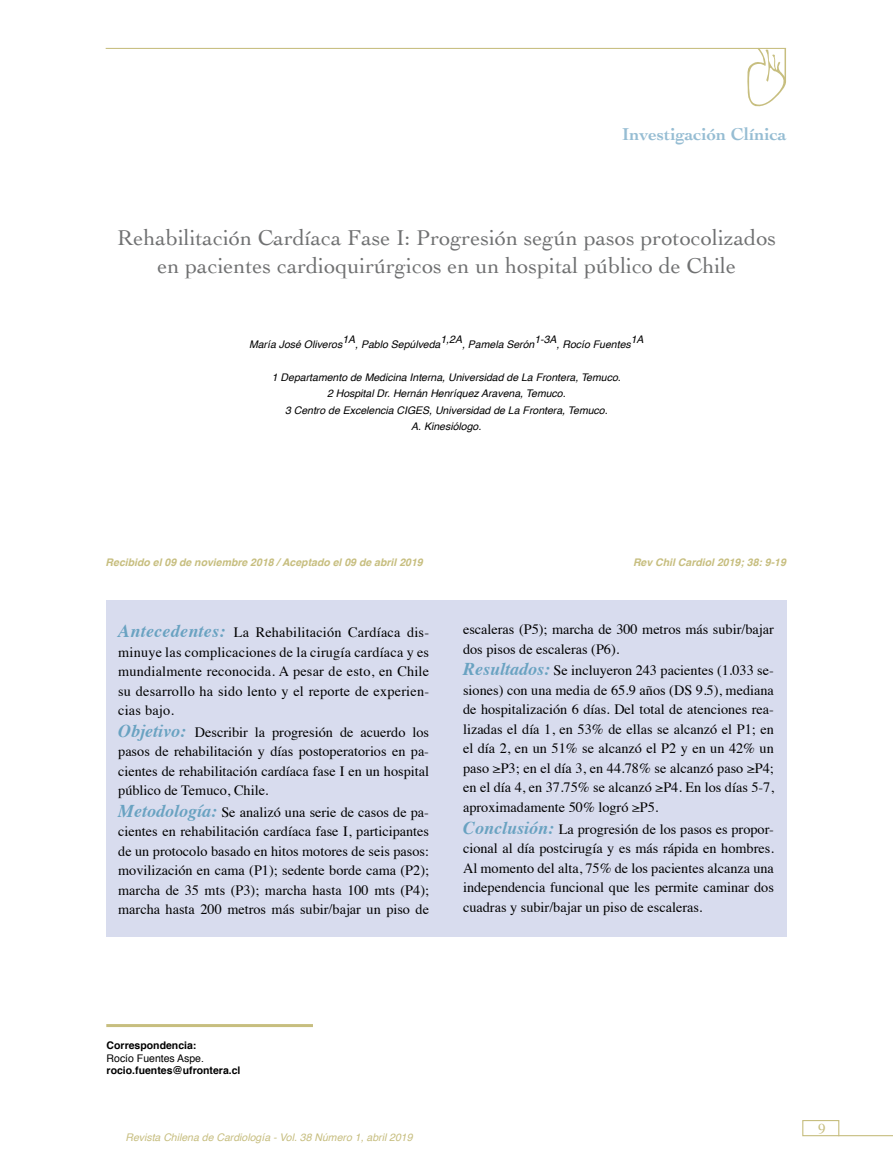
<style>
.page{position:relative;width:893px;height:1170px;background:#fff}
.page>*{position:absolute;margin:0;border:0;box-sizing:border-box;transform-origin:0 0}
.t1{font:22.5px/28.5px "Cochin";color:#707172;text-align:center}
.t2{font:700 18px "Cochin";color:#96bdd3}
.t3{font:15px "Times";color:#c7be80}
.t4{font:14.25px/19.5px "Times";color:#000;text-align:justify}
.t5{font:italic 10.5px/16.5px "Helvetica";color:#000;text-align:center}
.t6{font:italic 700 10.5px "Helvetica";color:#c7be7f}
.t7{font:italic 10.5px "Helvetica";color:#c7be80}
.t8{font:700 10.5px "Helvetica";color:#000}
.t9{font:10.5px "Helvetica";color:#000}
.s1{font-weight:700;font-style:italic;font-size:18px;color:#69a2c1}
</style>
<div class="page">
<div style="left:802px;top:1119px;width:37px;height:17px;border:1px solid #c7be80"></div>
<hr style="left:838px;top:1134px;width:55px;height:2px;background:#c7be80">
<hr style="left:106px;top:1023px;width:207px;height:3px;background:#c7be7f">
<div style="left:106px;top:599px;width:681px;height:337px;background:#d8dcee"></div>
<hr style="left:106px;top:48px;width:680px;height:1px;background:#c7be7f">
<svg style="left:747px;top:49px;width:39px;height:58px"></svg>
<hr style="left:784px;top:49px;width:2px;height:32px;background:#c7be7f">
<p class="t2" style="left:622px;top:122px;width:166px">Investigación Clínica</p>
<h1 class="t1" style="left:117px;top:222px;width:661px">Rehabilitación Cardíaca Fase I: Progresión según pasos protocolizados en pacientes cardioquirúrgicos en un hospital público de Chile</h1>
<p class="t5" style="left:249px;top:336px;width:396px">María José Oliveros1A, Pablo Sepúlveda1,2A, Pamela Serón1-3A, Rocío Fuentes1A</p>
<p class="t5" style="left:272px;top:369px;width:350px">1 Departamento de Medicina Interna, Universidad de La Frontera, Temuco.<br>2 Hospital Dr. Hernán Henríquez Aravena, Temuco.<br>3 Centro de Excelencia CIGES, Universidad de La Frontera, Temuco.<br>A. Kinesiólogo.</p>
<p class="t6" style="left:106px;top:554px;width:319px">Recibido el 09 de noviembre 2018 / Aceptado el 09 de abril 2019</p>
<p class="t6" style="left:633px;top:554px;width:154px">Rev Chil Cardiol 2019; 38: 9-19</p>
<p class="t4" style="left:118px;top:621px;width:312px"><span class="s1">Antecedentes:</span> La Rehabilitación Cardíaca dis&shy;minuye las complicaciones de la cirugía cardíaca y es mundialmente reconocida. A pesar de esto, en Chile su desarrollo ha sido lento y el reporte de experien&shy;cias bajo.</p>
<p class="t4" style="left:118px;top:720px;width:312px"><span class="s1">Objetivo:</span> Describir la progresión de acuerdo los pasos de rehabilitación y días postoperatorios en pa&shy;cientes de rehabilitación cardíaca fase I en un hospital público de Temuco, Chile.</p>
<p class="t4" style="left:118px;top:801px;width:312px"><span class="s1">Metodología:</span> Se analizó una serie de casos de pa&shy;cientes en rehabilitación cardíaca fase I, participantes de un protocolo basado en hitos motores de seis pasos: movilización en cama (P1); sedente borde cama (P2); marcha de 35 mts (P3); marcha hasta 100 mts (P4); marcha hasta 200 metros más subir/bajar un piso de</p>
<p class="t4" style="left:463px;top:618px;width:312px">escaleras (P5); marcha de 300 metros más subir/bajar dos pisos de escaleras (P6).</p>
<p class="t4" style="left:463px;top:659px;width:312px"><span class="s1">Resultados:</span> Se incluyeron 243 pacientes (1.033 se&shy;siones) con una media de 65.9 años (DS 9.5), mediana de hospitalización 6 días. Del total de atenciones rea&shy;lizadas el día 1, en 53% de ellas se alcanzó el P1; en el día 2, en un 51% se alcanzó el P2 y en un 42% un paso ≥P3; en el día 3, en 44.78% se alcanzó paso ≥P4; en el día 4, en 37.75% se alcanzó ≥P4. En los días 5-7, aproximadamente 50% logró ≥P5.</p>
<p class="t4" style="left:463px;top:817px;width:312px"><span class="s1">Conclusión:</span> La progresión de los pasos es propor&shy;cional al día postcirugía y es más rápida en hombres.<br>Al momento del alta, 75% de los pacientes alcanza una independencia funcional que les permite caminar dos cuadras y subir/bajar un piso de escaleras.</p>
<p class="t8" style="left:107px;top:1036px;width:91px">Correspondencia:</p>
<p class="t9" style="left:107px;top:1049px;width:99px">Rocío Fuentes Aspe.</p>
<p class="t8" style="left:107px;top:1061px;width:135px">rocio.fuentes@ufrontera.cl</p>
<p class="t7" style="left:125px;top:1128px;width:289px">Revista Chilena de Cardiología - Vol. 38 Número 1, abril 2019</p>
<p class="t3" style="left:818px;top:1115px;width:9px">9</p>
</div>
